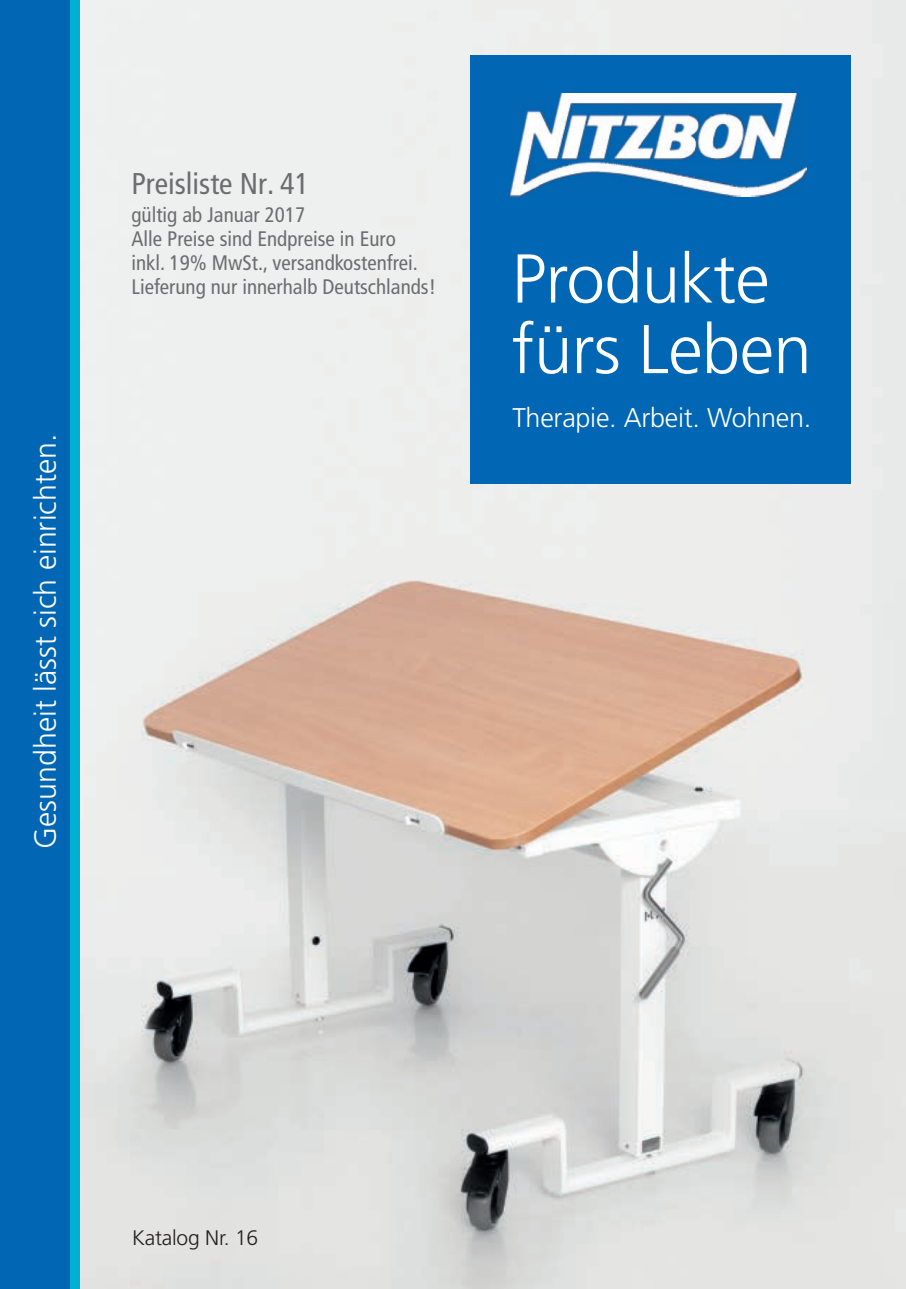
<style>
.page{position:relative;width:906px;height:1289px;background:#fff}
.page>*{position:absolute;margin:0;border:0;box-sizing:border-box;transform-origin:0 0}
.t1{font:300 68.85px/70.7px "Frutiger";letter-spacing:-.01em;color:#fff}
.t2{font:300 30.3px "Frutiger";color:#fff}
.t3{font:condensed 30px "Frutiger";color:#6c6d70}
.t4{font:300 27px "Frutiger";letter-spacing:-.01em;color:#fff}
.t5{font:condensed 21px/24px "Frutiger";color:#6c6d70}
.t6{font:300 21px "Frutiger";letter-spacing:-.01em;color:#231f20}
</style>
<div class="page">
<img style="left:80px;top:0;width:826px;height:1288px">
<div style="left:0;top:0;width:71px;height:1288px;background:#0166b3"></div>
<div style="left:71px;top:0;width:9px;height:1288px;background:#00b0d2"></div>
<div style="left:470px;top:55px;width:381px;height:429px;background:#0166b3"></div>
<img style="left:511px;top:94px;width:296px;height:103px">
<h2 class="t2" style="left:33px;top:848px;width:417px;rotate:-90deg">Gesundheit lässt sich einrichten.</h2>
<h3 class="t3" style="left:131px;top:171px;width:179px">Preisliste Nr. 41</h3>
<p class="t5" style="left:131px;top:204px;width:306px">gültig ab Januar 2017<br>Alle Preise sind Endpreise in Euro<br>inkl. 19% MwSt., versandkostenfrei.<br>Lieferung nur innerhalb Deutschlands!</p>
<h1 class="t1" style="left:512px;top:248px;width:301px">Produkte fürs Leben</h1>
<p class="t4" style="left:512px;top:406px;width:300px">Therapie. Arbeit. Wohnen.</p>
<p class="t6" style="left:132px;top:1229px;width:128px">Katalog Nr. 16</p>
</div>
